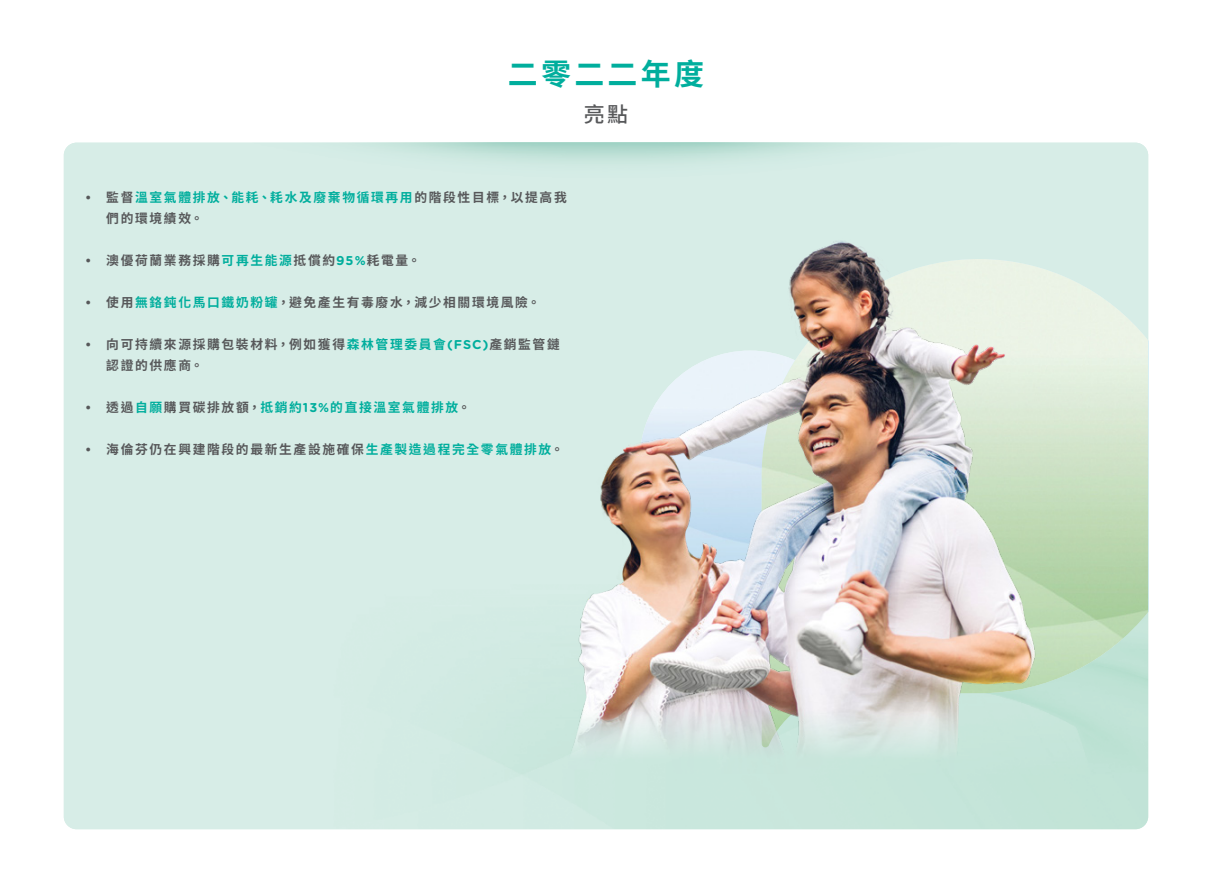
<style>
.page{position:relative;width:1212px;height:893px;background:#fff}
.page>*{position:absolute;margin:0;border:0;box-sizing:border-box;transform-origin:0 0}
.t1{font:700 30px "Source Han Sans TC";letter-spacing:.11em;color:#00ae9d}
.t2{font:500 21px "Source Han Sans TC";color:#57585a}
.Body_Text{font:700 12.75px/21px "Source Han Sans TC";letter-spacing:.13em;color:#57585a}
.Body_Text-2{font:700 12.75px "Source Han Sans TC";letter-spacing:.13em;color:#00ae9d}
.s1{font-family:"Gotham Rounded"}
.s2{color:#00ae9d}
.s3{font-family:"Gotham Rounded";color:#00ae9d}
.s4{font-family:"Gotham Rounded";color:#57585a}
.s5{color:#57585a}
</style>
<div class="page">
<img style="left:558px;top:200px;width:526px;height:574px">
<p class="t1" style="left:508px;top:58px;width:198px">二零二二年度</p>
<p class="t2" style="left:584px;top:102px;width:46px">亮點</p>
<p class="Body_Text" style="left:106px;top:187px;width:462px;text-indent:-21px"><span class="s1">•</span> 監督<span class="s2">溫室氣體排放、能耗、耗水及廢棄物循環再用</span>的階段性目標，以提高我們的環境績效。</p>
<p class="Body_Text" style="left:85px;top:250px;width:337px"><span class="s1">•</span> 澳優荷蘭業務採購<span class="s2">可再生能源</span>抵償約<span class="s3">95%</span>耗電量。</p>
<p class="Body_Text" style="left:85px;top:292px;width:457px"><span class="s1">•</span> 使用<span class="s2">無鉻鈍化馬口鐵奶粉罐</span>，避免產生有毒廢水，減少相關環境風險。</p>
<p class="Body_Text" style="left:106px;top:334px;width:455px;text-indent:-21px"><span class="s1">•</span> 向可持續來源採購包裝材料，例如獲得<span class="s2">森林管理委員會</span><span class="s3">(FSC)</span>產銷監管鏈認證的供應商。</p>
<p class="Body_Text-2" style="left:85px;top:400px;width:387px"><span class="s4">•</span> <span class="s5">透過</span>自願<span class="s5">購買碳排放額，</span>抵銷約<span class="s1">13%</span>的直接溫室氣體排放<span class="s5">。</span></p>
<p class="Body_Text" style="left:85px;top:439px;width:480px"><span class="s1">•</span> 海倫芬仍在興建階段的最新生產設施確保<span class="s2">生產製造過程完全零氣體排放</span>。</p>
</div>
